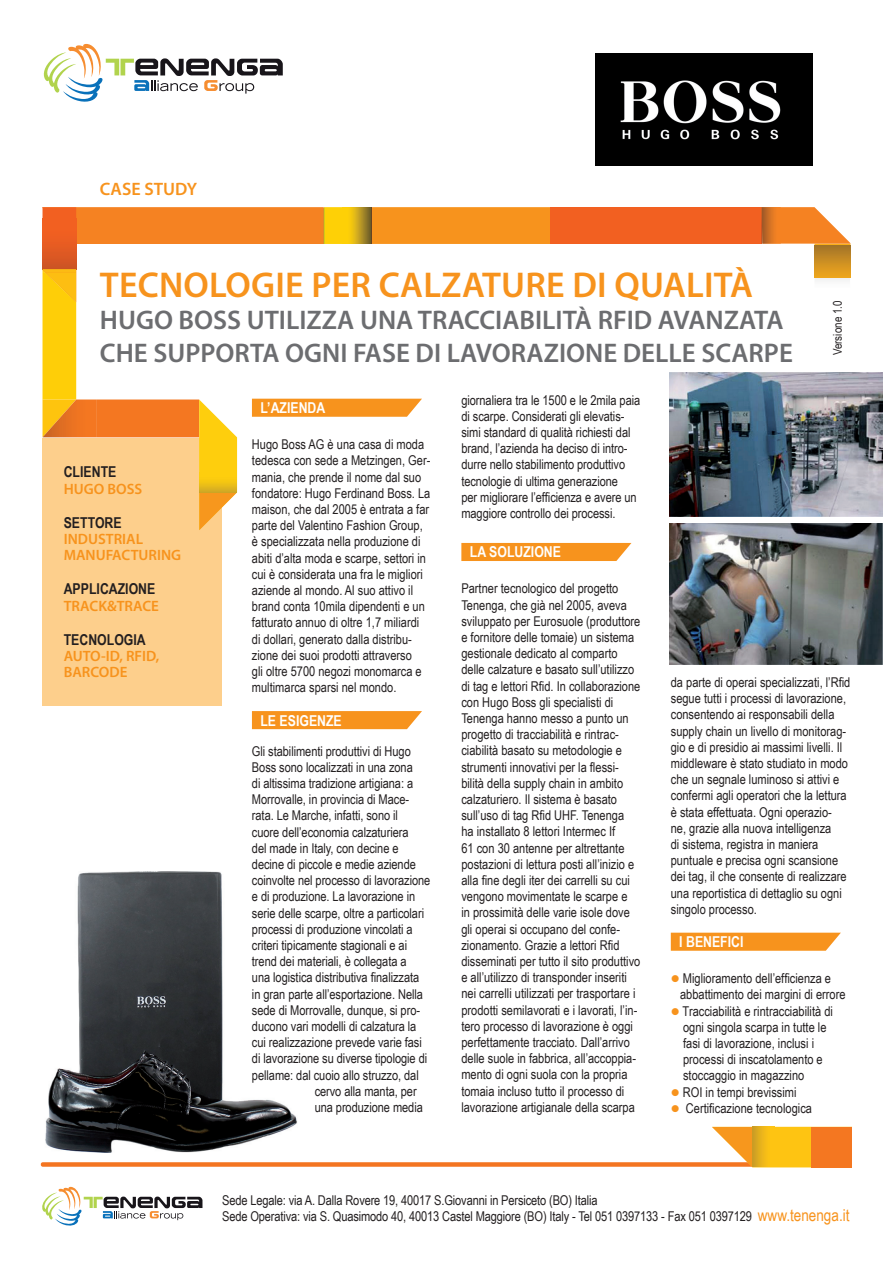
<style>
.page{position:relative;width:893px;height:1263px;background:#fff}
.page>*{position:absolute;margin:0;border:0;box-sizing:border-box;transform-origin:0 0}
.t1{font:600 36px "Myriad Pro";letter-spacing:.005em;color:#f7931d}
.t2{font:600 27px/32.4px "Myriad Pro";color:#6c6d70}
.t3{font:600 18px "Myriad Pro";color:#f7931d}
.t4{font:600 15px/16.2px "Myriad Pro";color:#f7931d}
.t5{font:700 15px "Arial Narrow";color:#fff}
.t6{font:700 15px "Arial Narrow";color:#231f20}
.t7{font:13.5px/16.2px "Arial Narrow";color:#231f20}
.t8{font:12px "Arial Narrow";color:#231f20}
.s1{color:#f7931d}
.s2{font-size:16.5px;color:#f7931d}
</style>
<div class="page">
<div style="left:43px;top:438px;width:179px;height:268px;background:#fdcf8c"></div>
<svg style="left:44px;top:44px;width:239px;height:58px"></svg>
<div style="left:550px;top:207px;width:212px;height:37px;background:#f26021"></div>
<svg style="left:762px;top:207px;width:88px;height:74px"></svg>
<div style="left:814px;top:245px;width:36px;height:32px;background:linear-gradient(to bottom,#a27329,#eda51d)"></div>
<div style="left:461px;top:543px;width:170px;height:18px;background:#f7931d"></div>
<svg style="left:41px;top:1127px;width:771px;height:40px"></svg>
<svg style="left:753px;top:1127px;width:21px;height:39px"></svg>
<div style="left:812px;top:1127px;width:40px;height:40px;background:#f47721"></div>
<svg style="left:42px;top:1187px;width:160px;height:38px"></svg>
<img style="left:41px;top:872px;width:278px;height:281px">
<svg style="left:42px;top:207px;width:508px;height:323px"></svg>
<svg style="left:252px;top:711px;width:170px;height:18px;background:#f79827"></svg>
<img style="left:670px;top:372px;width:212px;height:145px">
<img style="left:670px;top:523px;width:212px;height:141px">
<svg style="left:671px;top:933px;width:170px;height:18px;background:#f7992a"></svg>
<img style="left:596px;top:53px;width:216px;height:112px">
<h3 class="t3" style="left:100px;top:178px;width:99px">CASE STUDY</h3>
<h1 class="t1" style="left:100px;top:262px;width:655px">TECNOLOGIE PER CALZATURE DI QUALITÀ</h1>
<h2 class="t2" style="left:100px;top:303px;width:694px">HUGO BOSS UTILIZZA UNA TRACCIABILITÀ RFID AVANZATA<br>CHE SUPPORTA OGNI FASE DI LAVORAZIONE DELLE SCARPE</h2>
<p class="t8" style="left:829px;top:355px;width:56px;rotate:-90deg">Versione 1.0</p>
<p class="t6" style="left:64px;top:461px;width:54px">CLIENTE</p>
<p class="t4" style="left:64px;top:480px;width:80px">HUGO BOSS</p>
<p class="t6" style="left:64px;top:511px;width:59px">SETTORE</p>
<p class="t4" style="left:64px;top:530px;width:119px">INDUSTRIAL<br>MANUFACTURING</p>
<p class="t6" style="left:64px;top:578px;width:93px">APPLICAZIONE</p>
<p class="t4" style="left:64px;top:597px;width:97px">TRACK&amp;TRACE</p>
<p class="t6" style="left:64px;top:628px;width:84px">TECNOLOGIA</p>
<p class="t4" style="left:64px;top:647px;width:97px">AUTO-ID, RFID,<br>BARCODE</p>
<p class="t5" style="left:260px;top:396px;width:66px">L’AZIENDA</p>
<p class="t7" style="left:252px;top:436px;width:180px">Hugo Boss AG è una casa di moda tedesca con sede a Metzingen, Ger&shy;mania, che prende il nome dal suo fondatore: Hugo Ferdinand Boss. La maison, che dal 2005 è entrata a far parte del Valentino Fashion Group, è specializzata nella produzione di abiti d’alta moda e scarpe, settori in cui è considerata una fra le migliori aziende al mondo. Al suo attivo il brand conta 10mila dipendenti e un fatturato annuo di oltre 1,7 miliardi di dollari, generato dalla distribu&shy;zione dei suoi prodotti attraverso<br>gli oltre 5700 negozi monomarca e multimarca sparsi nel mondo.</p>
<p class="t5" style="left:260px;top:709px;width:83px">LE ESIGENZE</p>
<p class="t7" style="left:252px;top:742px;width:160px">Gli stabilimenti produttivi di Hugo</p>
<p class="t7" style="left:252px;top:758px;width:162px">Boss sono localizzati in una zona</p>
<p class="t7" style="left:252px;top:775px;width:163px">di altissima tradizione artigiana: a</p>
<p class="t7" style="left:252px;top:791px;width:159px">Morrovalle, in provincia di Mace-</p>
<p class="t7" style="left:252px;top:807px;width:148px">rata. Le Marche, infatti, sono il</p>
<p class="t7" style="left:252px;top:823px;width:158px">cuore dell’economia calzaturiera</p>
<p class="t7" style="left:252px;top:839px;width:148px">del made in Italy, con decine e</p>
<p class="t7" style="left:252px;top:856px;width:165px">decine di piccole e medie aziende</p>
<p class="t7" style="left:252px;top:872px;width:180px">coinvolte nel processo di lavorazione</p>
<p class="t7" style="left:252px;top:888px;width:165px">e di produzione. La lavorazione in</p>
<p class="t7" style="left:252px;top:904px;width:174px">serie delle scarpe, oltre a particolari</p>
<p class="t7" style="left:252px;top:920px;width:162px">processi di produzione vincolati a</p>
<p class="t7" style="left:252px;top:937px;width:157px">criteri tipicamente stagionali e ai</p>
<p class="t7" style="left:252px;top:953px;width:156px">trend dei materiali, è collegata a</p>
<p class="t7" style="left:252px;top:969px;width:169px">una logistica distributiva finalizzata</p>
<p class="t7" style="left:252px;top:985px;width:173px">in gran parte all’esportazione. Nella</p>
<p class="t7" style="left:252px;top:1001px;width:170px">sede di Morrovalle, dunque, si pro-</p>
<p class="t7" style="left:252px;top:1018px;width:166px">ducono vari modelli di calzatura la</p>
<p class="t7" style="left:252px;top:1034px;width:171px">cui realizzazione prevede varie fasi</p>
<p class="t7" style="left:252px;top:1050px;width:177px">di lavorazione su diverse tipologie di</p>
<p class="t7" style="left:252px;top:1066px;width:168px">pellame: dal cuoio allo struzzo, dal</p>
<p class="t7" style="left:315px;top:1082px;width:104px">cervo alla manta, per</p>
<p class="t7" style="left:315px;top:1099px;width:110px">una produzione media</p>
<p class="t7" style="left:461px;top:391px;width:180px">giornaliera tra le 1500 e le 2mila paia di scarpe. Considerati gli elevatis&shy;simi standard di qualità richiesti dal brand, l’azienda ha deciso di intro&shy;durre nello stabilimento produttivo tecnologie di ultima generazione<br>per migliorare l’efficienza e avere un maggiore controllo dei processi.</p>
<p class="t5" style="left:470px;top:541px;width:93px">LA SOLUZIONE</p>
<p class="t7" style="left:461px;top:580px;width:181px">Partner tecnologico del progetto Tenenga, che già nel 2005, aveva sviluppato per Eurosuole (produttore e fornitore delle tomaie) un sistema gestionale dedicato al comparto delle calzature e basato sull’utilizzo di tag e lettori Rfid. In collaborazione con Hugo Boss gli specialisti di Tenenga hanno messo a punto un progetto di tracciabilità e rintrac&shy;ciabilità basato su metodologie e strumenti innovativi per la flessi&shy;bilità della supply chain in ambito calzaturiero. Il sistema è basato sull’uso di tag Rfid UHF. Tenenga<br>ha installato 8 lettori Intermec If<br>61 con 30 antenne per altrettante postazioni di lettura posti all’inizio e alla fine degli iter dei carrelli su cui vengono movimentate le scarpe e<br>in prossimità delle varie isole dove gli operai si occupano del confe&shy;zionamento. Grazie a lettori Rfid disseminati per tutto il sito produttivo e all’utilizzo di transponder inseriti nei carrelli utilizzati per trasportare i prodotti semilavorati e i lavorati, l’in&shy;tero processo di lavorazione è oggi perfettamente tracciato. Dall’arrivo delle suole in fabbrica, all’accoppia&shy;mento di ogni suola con la propria tomaia incluso tutto il processo di lavorazione artigianale della scarpa</p>
<p class="t7" style="left:671px;top:673px;width:181px">da parte di operai specializzati, l’Rfid segue tutti i processi di lavorazione, consentendo ai responsabili della supply chain un livello di monitorag&shy;gio e di presidio ai massimi livelli. Il middleware è stato studiato in modo che un segnale luminoso si attivi e confermi agli operatori che la lettura è stata effettuata. Ogni operazio&shy;ne, grazie alla nuova intelligenza<br>di sistema, registra in maniera puntuale e precisa ogni scansione dei tag, il che consente di realizzare una reportistica di dettaglio su ogni singolo processo.</p>
<p class="t5" style="left:679px;top:930px;width:66px">I BENEFICI</p>
<p class="t7" style="left:680px;top:970px;width:167px;text-indent:-9px"><span class="s1">●</span> Miglioramento dell’efficienza e abbattimento dei margini di errore</p>
<p class="t7" style="left:683px;top:1002px;width:151px;text-indent:-12px"><span class="s1">●</span> Tracciabilità e rintracciabilità di ogni singola scarpa in tutte le fasi di lavorazione, inclusi i processi di inscatolamento e stoccaggio in magazzino</p>
<p class="t7" style="left:671px;top:1083px;width:127px"><span class="s1">●</span> ROI in tempi brevissimi</p>
<p class="t7" style="left:671px;top:1099px;width:143px"><span class="s1">●</span> Certificazione tecnologica</p>
<p class="t7" style="left:222px;top:1191px;width:629px">Sede Legale: via A. Dalla Rovere 19, 40017 S.Giovanni in Persiceto (BO) Italia<br>Sede Operativa: via S. Quasimodo 40, 40013 Castel Maggiore (BO) Italy - Tel 051 0397133 - Fax 051 0397129 <span class="s2">www.tenenga.it</span></p>
</div>
